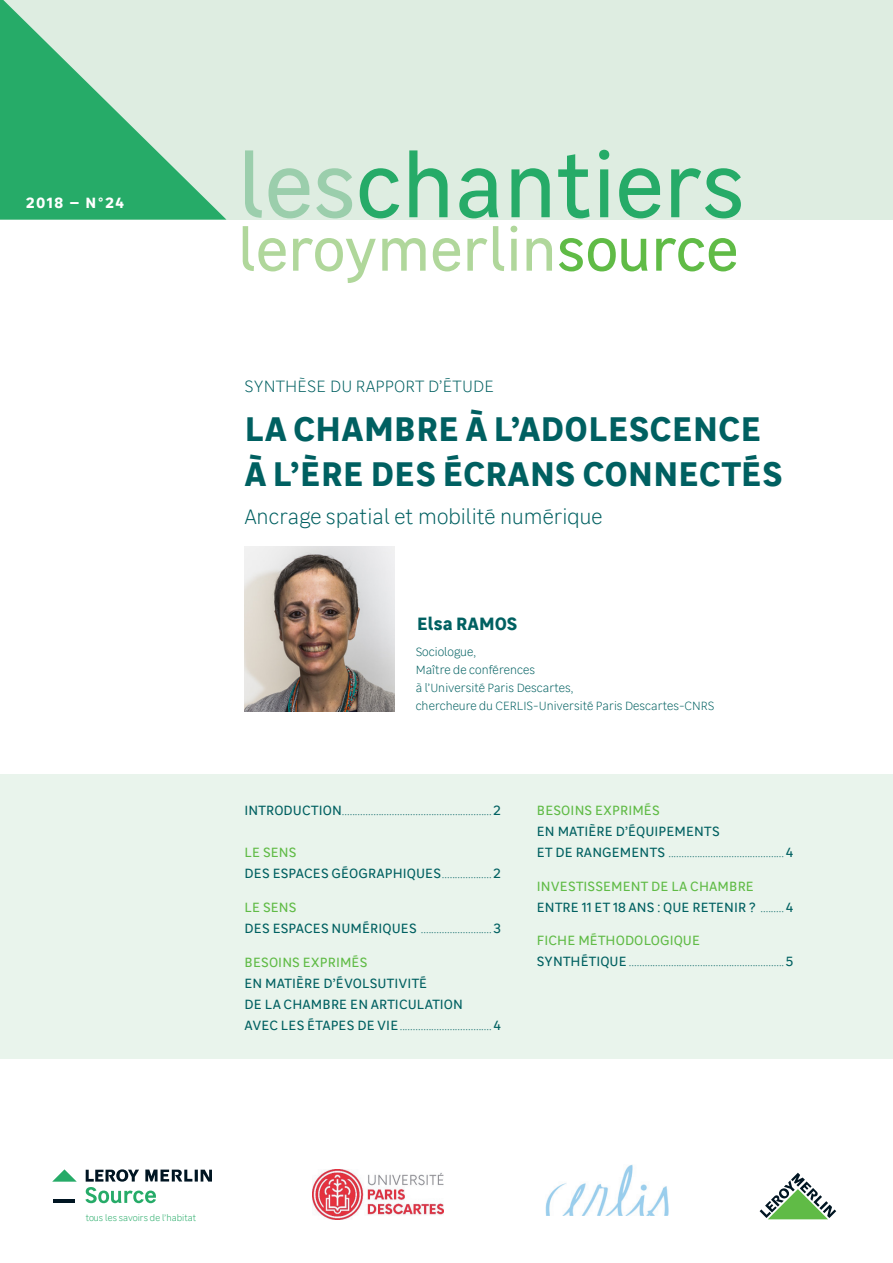
<style>
.page{position:relative;width:893px;height:1263px;background:#fff}
.page>*{position:absolute;margin:0;border:0;box-sizing:border-box;transform-origin:0 0}
.t1{font:89.1px "Leroy Merlin Sans";color:#26ab68}
.t2{font:59.4px "Leroy Merlin Sans";color:#b0d79b}
.t3{font:700 34.5px/45px "Leroy Merlin Sans";letter-spacing:.01em;color:#006061}
.t4{font:300 21px "Leroy Merlin Sans";color:#006061}
.t5{font:700 18px "Leroy Merlin Sans";color:#006061}
.t6{font:300 16.5px "Leroy Merlin Sans";letter-spacing:.005em;color:#006061}
.t7{font:700 15px "Leroy Merlin Sans";letter-spacing:.095em;color:#fff}
.t8{font:300 13.5px/21px "Leroy Merlin Sans";color:#006061}
.t9{font:13.5px/21px "Leroy Merlin Sans";letter-spacing:.01em;color:#006061}
.t10{font:13.5px "Leroy Merlin Sans";letter-spacing:.01em;color:#60bb46}
.t11{font:300 12px/18px "Leroy Merlin Sans";color:#006061}
.t12{font:300 9.15px "Leroy Merlin Sans";color:#26ab68}
.s1{color:#9bceac}
.s2{color:#60bb46}
.s3{font-weight:400}
.s4{font-weight:300}
.s5{font-weight:400;color:#60bb46}
</style>
<div class="page">
<div style="left:0;top:774px;width:893px;height:285px;background:#e9f4ec"></div>
<img style="left:244px;top:546px;width:150px;height:165px">
<div style="left:0;top:0;width:893px;height:220px;background:#deede1"></div>
<svg style="left:0;top:0;width:226px;height:220px;fill:#26ab68"></svg>
<svg style="left:52px;top:1169px;width:160px;height:35px"></svg>
<svg style="left:759px;top:1172px;width:78px;height:48px"></svg>
<img style="left:545px;top:1164px;width:123px;height:52px">
<img style="left:313px;top:1169px;width:131px;height:51px">
<p class="t7" style="left:26px;top:191px;width:100px">2018 – N °24</p>
<h1 class="t1" style="left:238px;top:122px;width:508px"><span class="s1">LES</span>CHANTIERS</h1>
<h2 class="t2" style="left:238px;top:207px;width:502px">LEROYMERLIN<span class="s2">SOURCE</span></h2>
<p class="t6" style="left:245px;top:375px;width:251px">Synthèse du rapport d’étude</p>
<h3 class="t3" style="left:245px;top:404px;width:539px">LA CHAMBRE À L’ADOLESCENCE<br>À L’ÈRE DES ÉCRANS CONNECTÉS</h3>
<h3 class="t4" style="left:244px;top:502px;width:360px">Ancrage spatial et mobilité numérique</h3>
<h3 class="t5" style="left:417px;top:610px;width:53px">ELSA RAMOS</h3>
<p class="t11" style="left:416px;top:643px;width:300px">Sociologue,<br>Maître de conférences<br>à l’U niversité Paris Descartes,<br>chercheure du CERLIS-U niversité Paris Descartes-CNRS</p>
<p class="t8" style="left:245px;top:799px;width:258px"><span class="s3">INTRODUCTI ON</span>.........................................................<span class="s3">2</span></p>
<p class="t9" style="left:245px;top:841px;width:258px"><span class="s2">LE SENS<br></span>DES ESPACES GÉOGRAPHI QUES<span class="s4">...................</span>2</p>
<p class="t8" style="left:245px;top:896px;width:258px"><span class="s5">LE SENS<br></span><span class="s3">DES ESPACES NUMÉRI QUES</span> ...........................<span class="s3">3</span></p>
<p class="t10" style="left:245px;top:952px;width:124px">BESOI NS EXPRI MÉS</p>
<p class="t9" style="left:245px;top:972px;width:258px">EN MATI ÈRE D’ÉVOLSUTIVITÉ<br>DE LA CHAMB RE EN ARTICULATION<br>AVEC LES ÉTAPES DE VI E<span class="s4">...................................</span>4</p>
<p class="t10" style="left:537px;top:800px;width:124px">BESOI NS EXPRI MÉS</p>
<p class="t8" style="left:537px;top:820px;width:258px"><span class="s3">EN MATI ÈRE D’ÉQUI PEMENTS<br>ET DE RANGEMENTS</span> ............................................<span class="s3">4</span></p>
<p class="t9" style="left:537px;top:875px;width:258px"><span class="s2">INVESTISSEMENT DE LA CHAMB RE<br></span>ENTRE 11 ET 18 ANS : QUE RETENI R ? <span class="s4">.........</span>4</p>
<p class="t8" style="left:537px;top:929px;width:258px"><span class="s5">FICHE MÉTHODOLOGIQUE<br></span><span class="s3">SYNTHÉTI QUE</span> ...........................................................<span class="s3">5</span></p>
<p class="t12" style="left:86px;top:1212px;width:112px">tous les savoirs de l’habitat</p>
</div>
